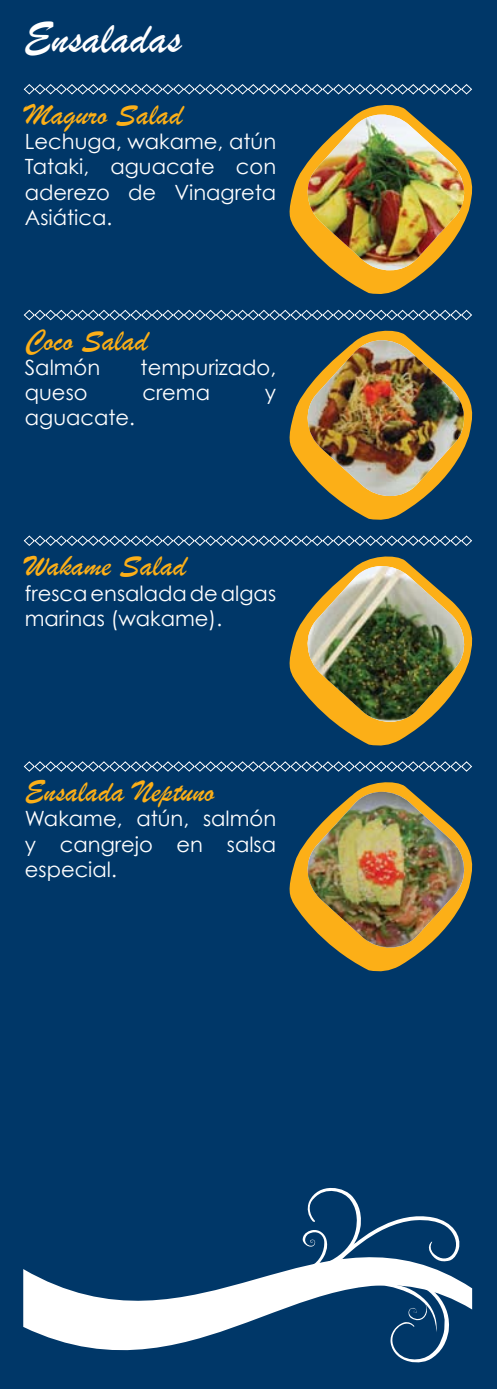
<style>
.page{position:relative;width:497px;height:1389px;background:#fff}
.page>*{position:absolute;margin:0;border:0;box-sizing:border-box;transform-origin:0 0}
.t1{font:45.5px "Brush Script";color:#fff}
.t2{font:31.5px "Brush Script";color:#fcaf17}
.t3{font:21px/25.2px "Century Gothic";color:#fff;text-align:justify}
</style>
<div class="page">
<div style="left:0;top:0;width:496px;height:1389px;background:#003768"></div>
<svg style="left:23px;top:1269px;width:448px;height:82px;fill:#fff"></svg>
<svg style="left:292px;top:1188px;width:171px;height:175px"></svg>
<svg style="left:23px;top:84px;width:449px;height:11px"></svg>
<svg style="left:23px;top:309px;width:449px;height:12px"></svg>
<svg style="left:23px;top:535px;width:449px;height:11px"></svg>
<svg style="left:23px;top:761px;width:449px;height:11px"></svg>
<svg style="left:289px;top:105px;width:184px;height:189px"></svg>
<svg style="left:302px;top:111px;width:166px;height:163px"></svg>
<img style="left:305px;top:115px;width:160px;height:155px">
<svg style="left:289px;top:330px;width:184px;height:190px"></svg>
<svg style="left:302px;top:336px;width:166px;height:164px"></svg>
<img style="left:305px;top:340px;width:160px;height:156px">
<svg style="left:289px;top:556px;width:184px;height:190px"></svg>
<svg style="left:302px;top:562px;width:166px;height:164px"></svg>
<img style="left:305px;top:566px;width:160px;height:158px">
<svg style="left:289px;top:782px;width:184px;height:190px"></svg>
<svg style="left:302px;top:788px;width:166px;height:164px"></svg>
<img style="left:305px;top:792px;width:160px;height:157px">
<h1 class="t1" style="left:24px;top:10px;width:159px">Ensaladas</h1>
<h2 class="t2" style="left:25px;top:95px;width:159px">Maguro Salad</h2>
<p class="t3" style="left:25px;top:129px;width:252px">Lechuga, wakame, atún Tataki, aguacate con aderezo de Vinagreta Asiática.</p>
<h2 class="t2" style="left:25px;top:321px;width:125px">Coco Salad</h2>
<p class="t3" style="left:25px;top:354px;width:77px">Salmón</p>
<p class="t3" style="left:140px;top:354px;width:137px">tempurizado,</p>
<p class="t3" style="left:25px;top:380px;width:64px">queso</p>
<p class="t3" style="left:142px;top:380px;width:69px">crema</p>
<p class="t3" style="left:264px;top:380px;width:13px">y</p>
<p class="t3" style="left:25px;top:405px;width:112px">aguacate.</p>
<h2 class="t2" style="left:25px;top:547px;width:163px">Wakame Salad</h2>
<p class="t3" style="left:25px;top:580px;width:252px">fresca ensalada de algas marinas (wakame).</p>
<h2 class="t2" style="left:25px;top:772px;width:191px">Ensalada Neptuno</h2>
<p class="t3" style="left:25px;top:806px;width:252px">Wakame, atún, salmón y cangrejo en salsa especial.</p>
</div>
